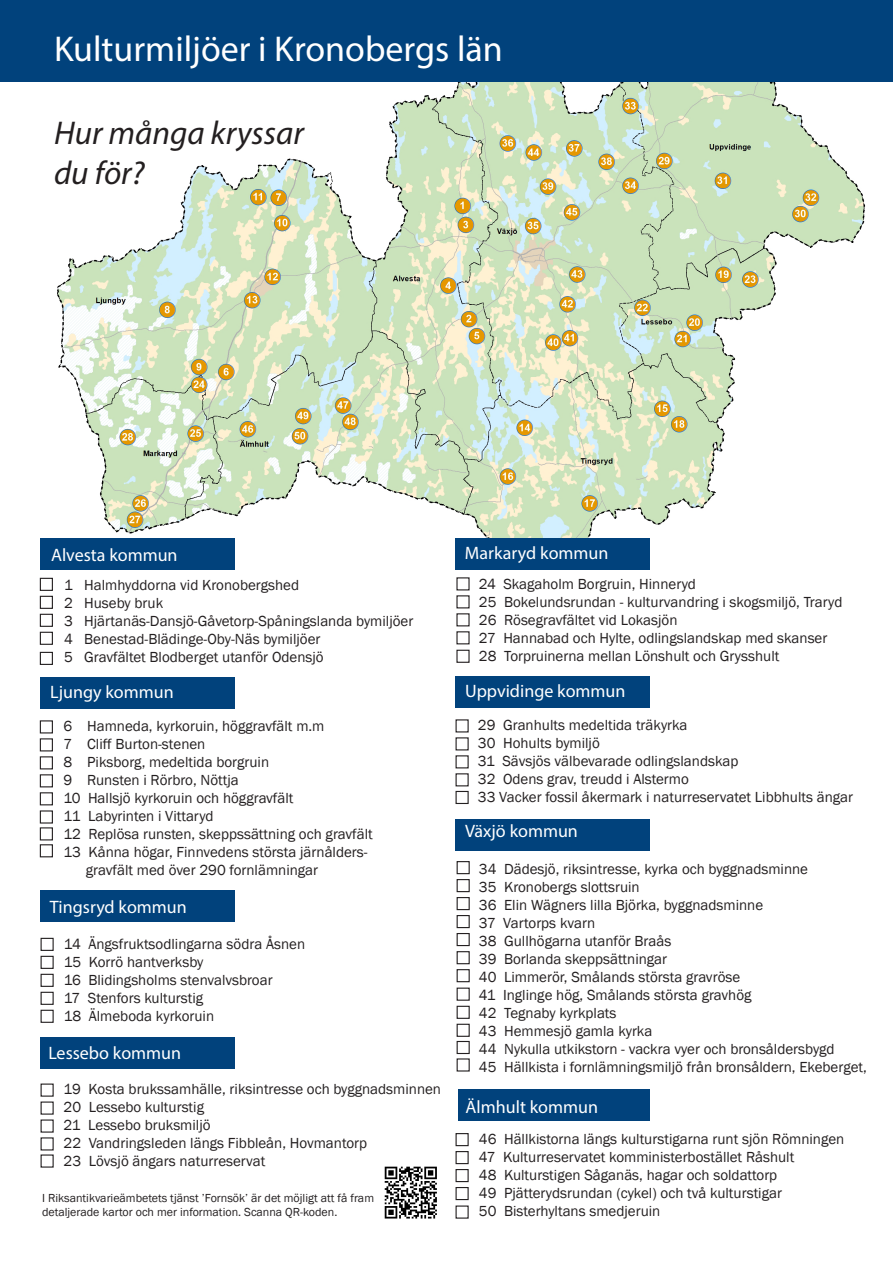
<style>
.page{position:relative;width:893px;height:1263px;background:#fff}
.page>*{position:absolute;margin:0;border:0;box-sizing:border-box;transform-origin:0 0}
.t1{font:36px "Myriad Pro";color:#fff}
.t2{font:italic 33px "Myriad Pro";color:#231f20}
.t3{font:18px "Myriad Pro";color:#fff}
.t4{font:15px/18px "Franklin Gothic";color:#231f20}
.t5{font:12px "Franklin Gothic";color:#231f20}
</style>
<div class="page">
<img style="left:57px;top:82px;width:809px;height:487px">
<div style="left:41px;top:1037px;width:194px;height:32px;background:#01427c"></div>
<div style="left:41px;top:538px;width:194px;height:31px;background:#01427c"></div>
<div style="left:41px;top:677px;width:194px;height:31px;background:#01427c"></div>
<div style="left:456px;top:676px;width:194px;height:31px;background:#01427c"></div>
<div style="left:455px;top:539px;width:194px;height:31px;background:#01427c"></div>
<div style="left:458px;top:1089px;width:191px;height:31px;background:#01427c"></div>
<div style="left:456px;top:819px;width:194px;height:31px;background:#01427c"></div>
<div style="left:0;top:0;width:893px;height:82px;background:#01427c"></div>
<div style="left:40px;top:578px;width:13px;height:13px;border:1px solid #231f20"></div>
<div style="left:40px;top:652px;width:13px;height:13px;border:1px solid #231f20"></div>
<div style="left:40px;top:632px;width:13px;height:13px;border:1px solid #231f20"></div>
<div style="left:40px;top:614px;width:13px;height:13px;border:1px solid #231f20"></div>
<div style="left:40px;top:596px;width:13px;height:13px;border:1px solid #231f20"></div>
<div style="left:40px;top:891px;width:194px;height:31px;background:#01427c"></div>
<div style="left:40px;top:720px;width:13px;height:13px;border:1px solid #231f20"></div>
<div style="left:40px;top:792px;width:13px;height:13px;border:1px solid #231f20"></div>
<div style="left:40px;top:774px;width:13px;height:13px;border:1px solid #231f20"></div>
<div style="left:40px;top:756px;width:13px;height:13px;border:1px solid #231f20"></div>
<div style="left:40px;top:738px;width:13px;height:13px;border:1px solid #231f20"></div>
<div style="left:41px;top:938px;width:13px;height:13px;border:1px solid #231f20"></div>
<div style="left:41px;top:1010px;width:13px;height:13px;border:1px solid #231f20"></div>
<div style="left:41px;top:992px;width:13px;height:13px;border:1px solid #231f20"></div>
<div style="left:41px;top:974px;width:13px;height:13px;border:1px solid #231f20"></div>
<div style="left:41px;top:956px;width:13px;height:13px;border:1px solid #231f20"></div>
<div style="left:40px;top:827px;width:13px;height:13px;border:1px solid #231f20"></div>
<div style="left:40px;top:810px;width:13px;height:13px;border:1px solid #231f20"></div>
<div style="left:457px;top:861px;width:13px;height:13px;border:1px solid #231f20"></div>
<div style="left:457px;top:933px;width:13px;height:13px;border:1px solid #231f20"></div>
<div style="left:457px;top:915px;width:13px;height:13px;border:1px solid #231f20"></div>
<div style="left:457px;top:897px;width:13px;height:13px;border:1px solid #231f20"></div>
<div style="left:457px;top:879px;width:13px;height:13px;border:1px solid #231f20"></div>
<div style="left:457px;top:969px;width:13px;height:13px;border:1px solid #231f20"></div>
<div style="left:457px;top:951px;width:13px;height:13px;border:1px solid #231f20"></div>
<div style="left:457px;top:987px;width:13px;height:14px;border:1px solid #231f20"></div>
<div style="left:457px;top:1024px;width:13px;height:13px;border:1px solid #231f20"></div>
<div style="left:457px;top:1006px;width:13px;height:13px;border:1px solid #231f20"></div>
<div style="left:455px;top:1133px;width:14px;height:13px;border:1px solid #231f20"></div>
<div style="left:455px;top:1187px;width:14px;height:13px;border:1px solid #231f20"></div>
<div style="left:455px;top:1169px;width:14px;height:13px;border:1px solid #231f20"></div>
<div style="left:455px;top:1151px;width:14px;height:13px;border:1px solid #231f20"></div>
<div style="left:40px;top:844px;width:13px;height:13px;border:1px solid #231f20"></div>
<div style="left:455px;top:791px;width:14px;height:13px;border:1px solid #231f20"></div>
<div style="left:456px;top:650px;width:14px;height:13px;border:1px solid #231f20"></div>
<div style="left:457px;top:1041px;width:13px;height:13px;border:1px solid #231f20"></div>
<img style="left:384px;top:1166px;width:53px;height:53px">
<div style="left:457px;top:1058px;width:13px;height:13px;border:1px solid #231f20"></div>
<p class="t1" style="left:54px;top:26px;width:450px">Kulturmiljöer i Kronobergs län</p>
<p class="t2" style="left:54px;top:113px;width:251px">Hur många kryssar</p>
<p class="t2" style="left:54px;top:153px;width:92px">du för?</p>
<p class="t3" style="left:51px;top:543px;width:128px">Alvesta kommun</p>
<p class="t4" style="left:64px;top:576px;width:237px">1 Halmhyddorna vid Kronobergshed</p>
<p class="t4" style="left:64px;top:594px;width:101px">2 Huseby bruk</p>
<p class="t4" style="left:64px;top:612px;width:351px">3 Hjärtanäs-Dansjö-Gåvetorp-Spåningslanda bymiljöer</p>
<p class="t4" style="left:64px;top:630px;width:258px">4 Benestad-Blädinge-Oby-Näs bymiljöer</p>
<p class="t4" style="left:64px;top:648px;width:261px">5 Gravfältet Blodberget utanför Odensjö</p>
<p class="t3" style="left:50px;top:681px;width:125px">Ljungy kommun</p>
<p class="t4" style="left:63px;top:717px;width:263px">6 Hamneda, kyrkoruin, höggravfält m.m</p>
<p class="t4" style="left:63px;top:735px;width:144px">7 Cliff Burton-stenen</p>
<p class="t4" style="left:63px;top:753px;width:207px">8 Piksborg, medeltida borgruin</p>
<p class="t4" style="left:63px;top:771px;width:177px">9 Runsten i Rörbro, Nöttja</p>
<p class="t4" style="left:63px;top:789px;width:232px">10 Hallsjö kyrkoruin och höggravfält</p>
<p class="t4" style="left:63px;top:807px;width:152px">11 Labyrinten i Vittaryd</p>
<p class="t4" style="left:63px;top:825px;width:311px">12 Replösa runsten, skeppssättning och gravfält</p>
<p class="t4" style="left:86px;top:843px;width:283px;text-indent:-22px">13 Kånna högar, Finnvedens största järnålders&shy;gravfält med över 290 fornlämningar</p>
<p class="t3" style="left:50px;top:896px;width:138px">Tingsryd kommun</p>
<p class="t4" style="left:64px;top:935px;width:243px">14 Ängsfruktsodlingarna södra Åsnen</p>
<p class="t4" style="left:64px;top:953px;width:141px">15 Korrö hantverksby</p>
<p class="t4" style="left:64px;top:971px;width:210px">16 Blidingsholms stenvalvsbroar</p>
<p class="t4" style="left:64px;top:989px;width:141px">17 Stenfors kulturstig</p>
<p class="t4" style="left:64px;top:1007px;width:152px">18 Älmeboda kyrkoruin</p>
<p class="t3" style="left:48px;top:1042px;width:134px">Lessebo kommun</p>
<p class="t4" style="left:64px;top:1081px;width:379px">19 Kosta brukssamhälle, riksintresse och byggnadsminnen</p>
<p class="t4" style="left:64px;top:1099px;width:142px">20 Lessebo kulturstig</p>
<p class="t4" style="left:64px;top:1117px;width:149px">21 Lessebo bruksmiljö</p>
<p class="t4" style="left:64px;top:1135px;width:305px">22 Vandringsleden längs Fibbleån, Hovmantorp</p>
<p class="t4" style="left:64px;top:1153px;width:203px">23 Lövsjö ängars naturreservat</p>
<p class="t5" style="left:42px;top:1190px;width:334px">I Riksantikvarieämbetets tjänst ’Fornsök’ är det möjligt att få fram</p>
<p class="t5" style="left:42px;top:1204px;width:297px">detaljerade kartor och mer information. Scanna QR-koden.</p>
<p class="t3" style="left:465px;top:542px;width:145px">Markaryd kommun</p>
<p class="t4" style="left:479px;top:575px;width:219px">24 Skagaholm Borgruin, Hinneryd</p>
<p class="t4" style="left:479px;top:593px;width:365px">25 Bokelundsrundan - kulturvandring i skogsmiljö, Traryd</p>
<p class="t4" style="left:479px;top:611px;width:200px">26 Rösegravfältet vid Lokasjön</p>
<p class="t4" style="left:479px;top:629px;width:350px">27 Hannabad och Hylte, odlingslandskap med skanser</p>
<p class="t4" style="left:479px;top:647px;width:302px">28 Torpruinerna mellan Lönshult och Grysshult</p>
<p class="t3" style="left:465px;top:679px;width:162px">Uppvidinge kommun</p>
<p class="t4" style="left:478px;top:716px;width:211px">29 Granhults medeltida träkyrka</p>
<p class="t4" style="left:478px;top:734px;width:123px">30 Hohults bymiljö</p>
<p class="t4" style="left:478px;top:752px;width:262px">31 Sävsjös välbevarade odlingslandskap</p>
<p class="t4" style="left:478px;top:770px;width:212px">32 Odens grav, treudd i Alstermo</p>
<p class="t4" style="left:478px;top:788px;width:377px">33 Vacker fossil åkermark i naturreservatet Libbhults ängar</p>
<p class="t3" style="left:465px;top:820px;width:114px">Växjö kommun</p>
<p class="t4" style="left:479px;top:860px;width:331px">34 Dädesjö, riksintresse, kyrka och byggnadsminne</p>
<p class="t4" style="left:479px;top:878px;width:162px">35 Kronobergs slottsruin</p>
<p class="t4" style="left:479px;top:896px;width:286px">36 Elin Wägners lilla Björka, byggnadsminne</p>
<p class="t4" style="left:479px;top:914px;width:118px">37 Vartorps kvarn</p>
<p class="t4" style="left:479px;top:932px;width:194px">38 Gullhögarna utanför Braås</p>
<p class="t4" style="left:479px;top:950px;width:190px">39 Borlanda skeppsättningar</p>
<p class="t4" style="left:479px;top:968px;width:263px">40 Limmerör, Smålands största gravröse</p>
<p class="t4" style="left:479px;top:986px;width:274px">41 Inglinge hög, Smålands största gravhög</p>
<p class="t4" style="left:479px;top:1004px;width:139px">42 Tegnaby kyrkplats</p>
<p class="t4" style="left:479px;top:1022px;width:175px">43 Hemmesjö gamla kyrka</p>
<p class="t4" style="left:479px;top:1040px;width:357px">44 Nykulla utkikstorn - vackra vyer och bronsåldersbygd</p>
<p class="t4" style="left:479px;top:1058px;width:389px">45 Hällkista i fornlämningsmiljö från bronsåldern, Ekeberget,</p>
<p class="t3" style="left:466px;top:1095px;width:134px">Älmhult kommun</p>
<p class="t4" style="left:479px;top:1130px;width:367px">46 Hällkistorna längs kulturstigarna runt sjön Römningen</p>
<p class="t4" style="left:479px;top:1148px;width:317px">47 Kulturreservatet komministerbostället Råshult</p>
<p class="t4" style="left:479px;top:1166px;width:300px">48 Kulturstigen Såganäs, hagar och soldattorp</p>
<p class="t4" style="left:479px;top:1184px;width:305px">49 Pjätterydsrundan (cykel) och två kulturstigar</p>
<p class="t4" style="left:479px;top:1202px;width:183px">50 Bisterhyltans smedjeruin</p>
</div>
